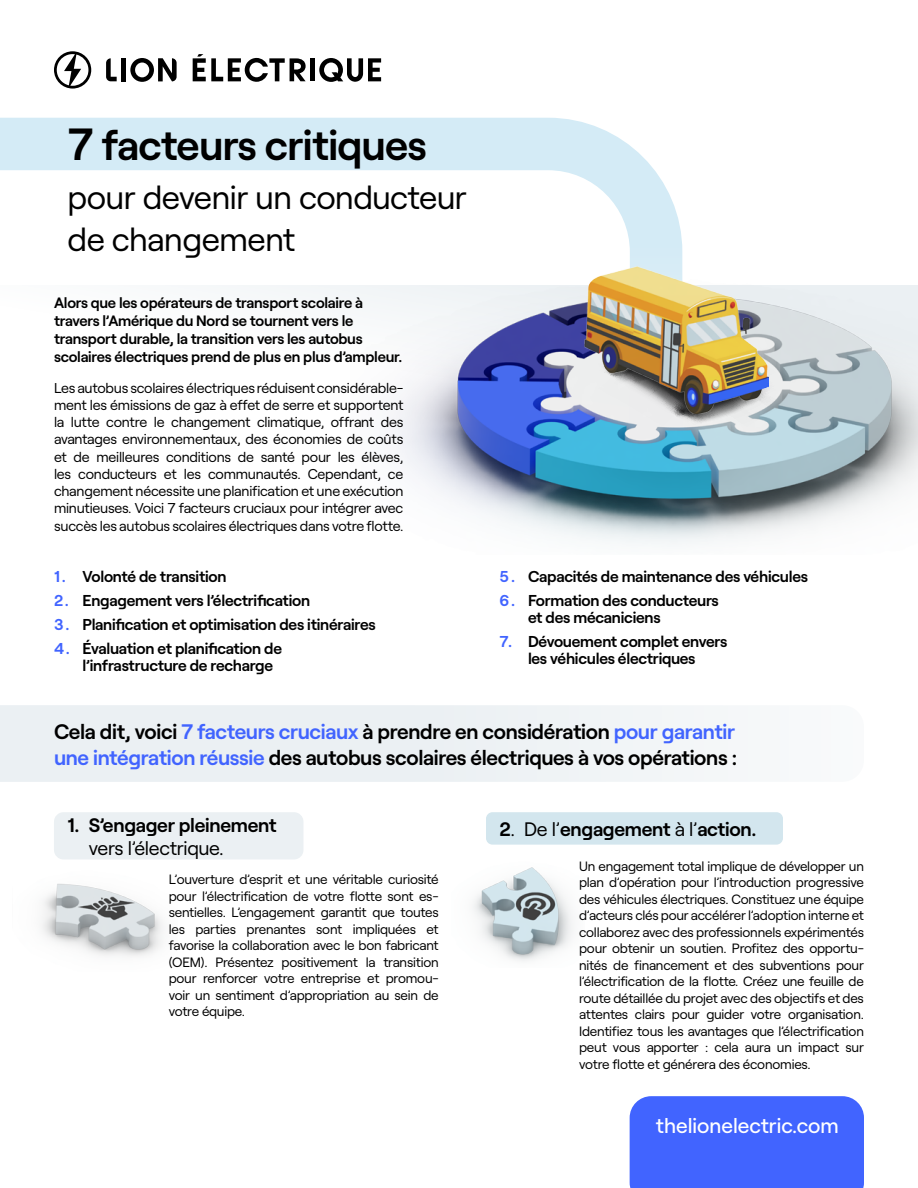
<style>
.page{position:relative;width:918px;height:1188px;background:#fff}
.page>*{position:absolute;margin:0;border:0;box-sizing:border-box;transform-origin:0 0}
.t1{font:600 42px "Roobert LE";letter-spacing:-.015em;color:#000}
.t2{font:33px/42px "Roobert LE";letter-spacing:-.015em;color:#000}
.t3{font:600 21px/25.5px "Roobert LE";letter-spacing:-.015em;color:#000}
.t4{font:500 21px "Roobert LE";color:#fff}
.t5{font:600 19.5px "Roobert LE";letter-spacing:-.015em;color:#000}
.t6{font:19.5px "Roobert LE";letter-spacing:-.015em;color:#000}
.t7{font:600 15.75px/17.2px "Roobert LE";letter-spacing:-.015em;color:#000}
.t8{font:600 15px/18px "Roobert LE";letter-spacing:-.015em;color:#000}
.t9{font:14.25px/17.2px "Roobert LE";letter-spacing:-.015em;color:#000;text-align:justify}
.t10{font:13.5px/16.5px "Roobert LE";letter-spacing:-.015em;color:#000;text-align:justify}
.s1{font-size:45px}
.s2{color:#4164ff}
.s3{font-weight:400}
</style>
<div class="page">
<svg style="left:0;top:117px;width:682px;height:121px"></svg>
<img style="left:350px;top:238px;width:568px;height:306px">
<svg style="left:554px;top:300px;width:259px;height:179px;background:#91bbd2"></svg>
<img style="left:585px;top:266px;width:183px;height:147px">
<div style="left:630px;top:1096px;width:234px;height:92px;background:#4164ff"></div>
<div style="left:0;top:705px;width:728px;height:77px;background:#ebf0f3"></div>
<div style="left:54px;top:812px;width:249px;height:47px;background:#ebf0f3;border-radius:9px"></div>
<div style="left:486px;top:812px;width:297px;height:33px;background:#d3e6ee;border-radius:6px"></div>
<svg style="left:319px;top:58px;width:62px;height:24px"></svg>
<div style="left:310px;top:58px;width:5px;height:23px;background:#000"></div>
<svg style="left:193px;top:54px;width:113px;height:28px"></svg>
<svg style="left:54px;top:51px;width:37px;height:38px"></svg>
<div style="left:121px;top:58px;width:5px;height:23px;background:#000"></div>
<svg style="left:106px;top:58px;width:11px;height:23px"></svg>
<svg style="left:130px;top:58px;width:47px;height:24px"></svg>
<img style="left:42px;top:883px;width:121px;height:74px">
<img style="left:473px;top:867px;width:100px;height:94px">
<h1 class="t1" style="left:68px;top:113px;width:361px"><span class="s1">7</span> facteurs critiques</h1>
<h2 class="t2" style="left:68px;top:174px;width:401px">pour devenir un conducteur de changement</h2>
<p class="t8" style="left:54px;top:292px;width:350px">Alors que les opérateurs de transport scolaire à travers l’Amérique du Nord se tournent vers le transport durable, la transition vers les autobus scolaires électriques prend de plus en plus d’ampleur.</p>
<p class="t9" style="left:54px;top:378px;width:351px">Les autobus scolaires électriques réduisent considérable&shy;ment les émissions de gaz à effet de serre et supportent la lutte contre le changement climatique, offrant des avantages environnementaux, des économies de coûts et de meilleures conditions de santé pour les élèves, les conducteurs et les communautés. Cependant, ce changement nécessite une planification et une exécution minutieuses. Voici 7 facteurs cruciaux pour intégrer avec succès les autobus scolaires électriques dans votre flotte.</p>
<p class="t7" style="left:54px;top:566px;width:174px"><span class="s2">1.</span> Volonté de transition</p>
<p class="t7" style="left:54px;top:590px;width:258px"><span class="s2">2.</span> Engagement vers l’électrification</p>
<p class="t7" style="left:54px;top:614px;width:323px"><span class="s2">3.</span> Planification et optimisation des itinéraires</p>
<p class="t7" style="left:83px;top:638px;width:201px;text-indent:-29px"><span class="s2">4.</span> Évaluation et planification de l’infrastructure de recharge</p>
<p class="t7" style="left:500px;top:566px;width:310px"><span class="s2">5.</span> Capacités de maintenance des véhicules</p>
<p class="t7" style="left:528px;top:590px;width:192px;text-indent:-29px"><span class="s2">6.</span> Formation des conducteurs et des mécaniciens</p>
<p class="t7" style="left:500px;top:631px;width:229px;text-align:center"><span class="s2">7.</span> Dévouement complet envers les véhicules électriques</p>
<h3 class="t3" style="left:54px;top:717px;width:685px">Cela dit, voici <span class="s2">7 facteurs cruciaux</span> à prendre en considération <span class="s2">pour garantir une intégration réussie</span> des autobus scolaires électriques à vos opérations :</h3>
<h3 class="t5" style="left:68px;top:810px;width:211px">1. S’engager pleinement</h3>
<h3 class="t6" style="left:89px;top:833px;width:136px">vers l’électrique.</h3>
<p class="t10" style="left:169px;top:870px;width:272px">L’ouverture d’esprit et une véritable curiosité pour l’électrification de votre flotte sont es&shy;sentielles. L’engagement garantit que toutes les parties prenantes sont impliquées et favorise la collaboration avec le bon fabricant (OEM). Présentez positivement la transition pour renforcer votre entreprise et promou&shy;voir un sentiment d’appropriation au sein de votre équipe.</p>
<h3 class="t5" style="left:500px;top:814px;width:259px">2<span class="s3">. De l’</span>engagement <span class="s3">à l’</span>action.</h3>
<p class="t10" style="left:579px;top:857px;width:286px">Un engagement total implique de développer un plan d’opération pour l’introduction progressive des véhicules électriques. Constituez une équipe d’acteurs clés pour accélérer l’adoption interne et collaborez avec des professionnels expérimentés pour obtenir un soutien. Profitez des opportu&shy;nités de financement et des subventions pour l’électrification de la flotte. Créez une feuille de route détaillée du projet avec des objectifs et des attentes clairs pour guider votre organisation.<br>Identifiez tous les avantages que l’électrification peut vous apporter : cela aura un impact sur votre flotte et générera des économies.</p>
<h3 class="t4" style="left:656px;top:1110px;width:185px">thelionelectric.com</h3>
</div>
